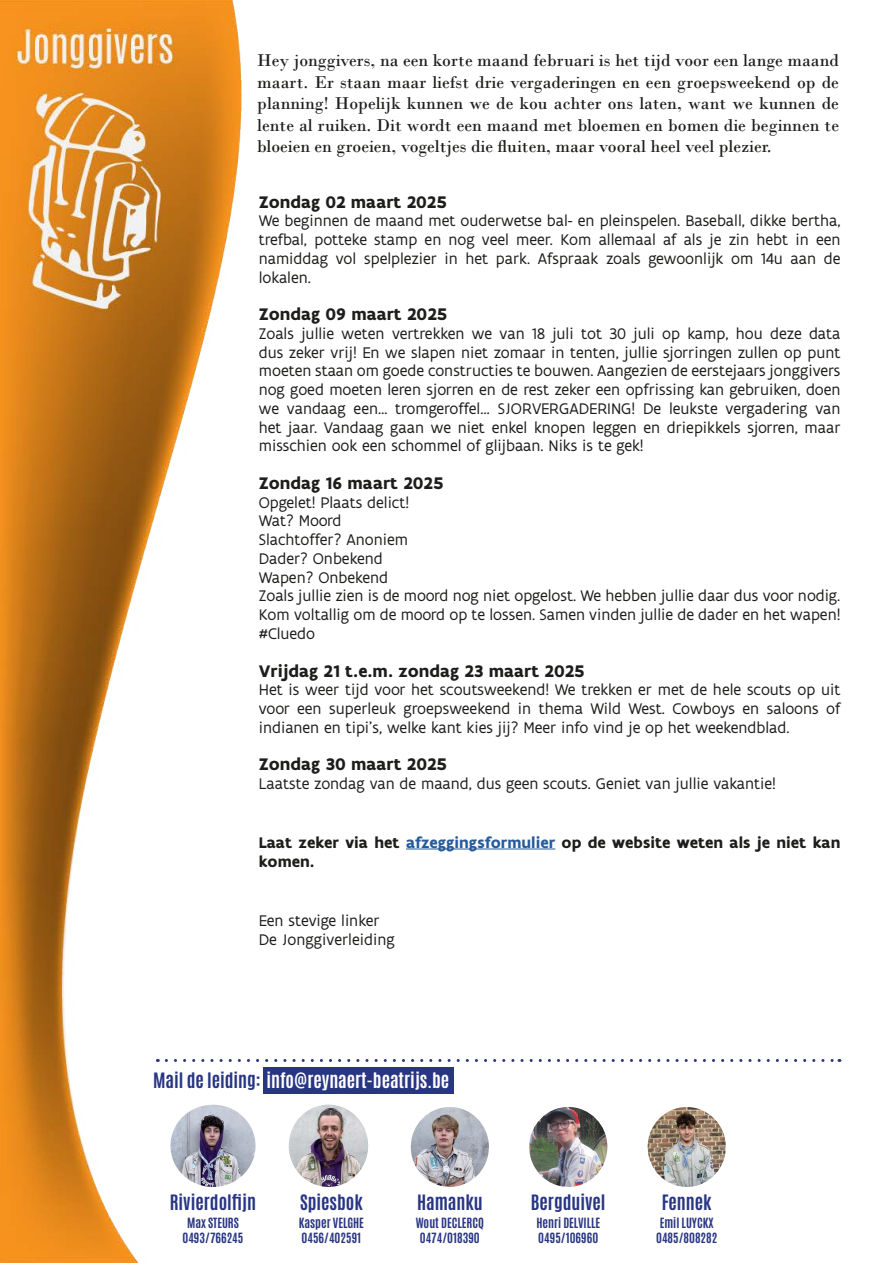
<style>
.page{position:relative;width:893px;height:1263px;background:#fff}
.page>*{position:absolute;margin:0;border:0;box-sizing:border-box;transform-origin:0 0}
.t1{font:18px/21.6px "Bodoni";color:#1d1d1b;text-align:justify}
.t2{font:700 18px "Flanders Art Sans";color:#1d1d1b}
.t3{font:700 18px "Antonio";color:#283583}
.t4{font:700 18px "Antonio";color:#fff}
.t5{font:16.5px/18.8px "Flanders Art Sans";color:#1d1d1b;text-align:justify}
.t6{font:700 16.5px/19.5px "Flanders Art Sans";color:#1d1d1b}
.t7{font:700 12px/14.4px "Antonio";color:#283583}
.s1{color:#275b9b}
.s2{color:#283583}
</style>
<div class="page">
<img style="left:0;top:0;width:242px;height:1263px">
<img style="left:170px;top:1105px;width:86px;height:82px">
<svg style="left:166px;top:1059px;width:674px;height:3px"></svg>
<div style="left:263px;top:1067px;width:190px;height:27px;background:#283583"></div>
<img style="left:289px;top:1104px;width:79px;height:83px">
<hr style="left:406px;top:849px;width:149px;height:1px;background:#275b9b">
<img style="left:411px;top:1107px;width:78px;height:80px">
<img style="left:529px;top:1107px;width:78px;height:80px">
<img style="left:648px;top:1107px;width:78px;height:80px">
<p class="t1" style="left:257px;top:49px;width:583px">Hey jonggivers, na een korte maand februari is het tijd voor een lange maand maart. Er staan maar liefst drie vergaderingen en een groepsweekend op de planning! Hopelijk kunnen we de kou achter ons laten, want we kunnen de lente al ruiken. Dit wordt een maand met bloemen en bomen die beginnen te bloeien en groeien, vogeltjes die fluiten, maar vooral heel veel plezier.</p>
<p class="t2" style="left:259px;top:190px;width:189px">Zondag 02 maart 2025</p>
<p class="t5" style="left:259px;top:212px;width:583px">We beginnen de maand met ouderwetse bal- en pleinspelen. Baseball, dikke bertha, trefbal, potteke stamp en nog veel meer. Kom allemaal af als je zin hebt in een namiddag vol spelplezier in het park. Afspraak zoals gewoonlijk om 14u aan de lokalen.</p>
<p class="t2" style="left:259px;top:303px;width:190px">Zondag 09 maart 2025</p>
<p class="t5" style="left:259px;top:324px;width:583px">Zoals jullie weten vertrekken we van 18 juli tot 30 juli op kamp, hou deze data dus zeker vrij! En we slapen niet zomaar in tenten, jullie sjorringen zullen op punt moeten staan om goede constructies te bouwen. Aangezien de eerstejaars jonggivers nog goed moeten leren sjorren en de rest zeker een opfrissing kan gebruiken, doen we vandaag een… tromgeroffel… SJORVERGADERING! De leukste vergadering van het jaar. Vandaag gaan we niet enkel knopen leggen en driepikkels sjorren, maar misschien ook een schommel of glijbaan. Niks is te gek!</p>
<p class="t2" style="left:259px;top:472px;width:186px">Zondag 16 maart 2025</p>
<p class="t5" style="left:259px;top:493px;width:583px;text-align:left">Opgelet! Plaats delict!<br>Wat? Moord<br>Slachtoffer? Anoniem<br>Dader? Onbekend<br>Wapen? Onbekend<br>Zoals jullie zien is de moord nog niet opgelost. We hebben jullie daar dus voor nodig.<br>Kom voltallig om de moord op te lossen. Samen vinden jullie de dader en het wapen! #Cluedo</p>
<p class="t2" style="left:259px;top:659px;width:327px">Vrijdag 21 t.e.m. zondag 23 maart 2025</p>
<p class="t5" style="left:259px;top:681px;width:583px">Het is weer tijd voor het scoutsweekend! We trekken er met de hele scouts op uit voor een superleuk groepsweekend in thema Wild West. Cowboys en saloons of indianen en tipi’s, welke kant kies jij? Meer info vind je op het weekendblad.</p>
<p class="t2" style="left:259px;top:753px;width:190px">Zondag 30 maart 2025</p>
<p class="t5" style="left:259px;top:774px;width:519px">Laatste zondag van de maand, dus geen scouts. Geniet van jullie vakantie!</p>
<p class="t6" style="left:259px;top:832px;width:583px">Laat zeker via het <span class="s1">afzeggingsformulier</span> op de website weten als je niet kan komen.</p>
<p class="t5" style="left:259px;top:911px;width:137px;line-height:19.5px">Een stevige linker<br>De Jonggiverleiding</p>
<p class="t4" style="left:153px;top:1068px;width:298px"><span class="s2">Mail de leiding:</span> info@reynaert-beatrijs.be</p>
<p class="t3" style="left:170px;top:1190px;width:88px">Rivierdolfijn</p>
<p class="t7" style="left:182px;top:1216px;width:62px;text-align:center">Max STEURS<br>0493/766245</p>
<p class="t3" style="left:300px;top:1190px;width:64px">Spiesbok</p>
<p class="t7" style="left:299px;top:1216px;width:67px">Kasper VELGHE<br>0456/402591</p>
<p class="t3" style="left:417px;top:1190px;width:67px">Hamanku</p>
<p class="t7" style="left:416px;top:1216px;width:69px;text-align:center">Wout DECLERCQ<br>0474/018390</p>
<p class="t3" style="left:531px;top:1190px;width:76px">Bergduivel</p>
<p class="t7" style="left:536px;top:1216px;width:65px">Henri DELVILLE<br>0495/106960</p>
<p class="t3" style="left:662px;top:1190px;width:51px">Fennek</p>
<p class="t7" style="left:656px;top:1216px;width:63px">Emil LUYCKX<br>0485/808282</p>
</div>
